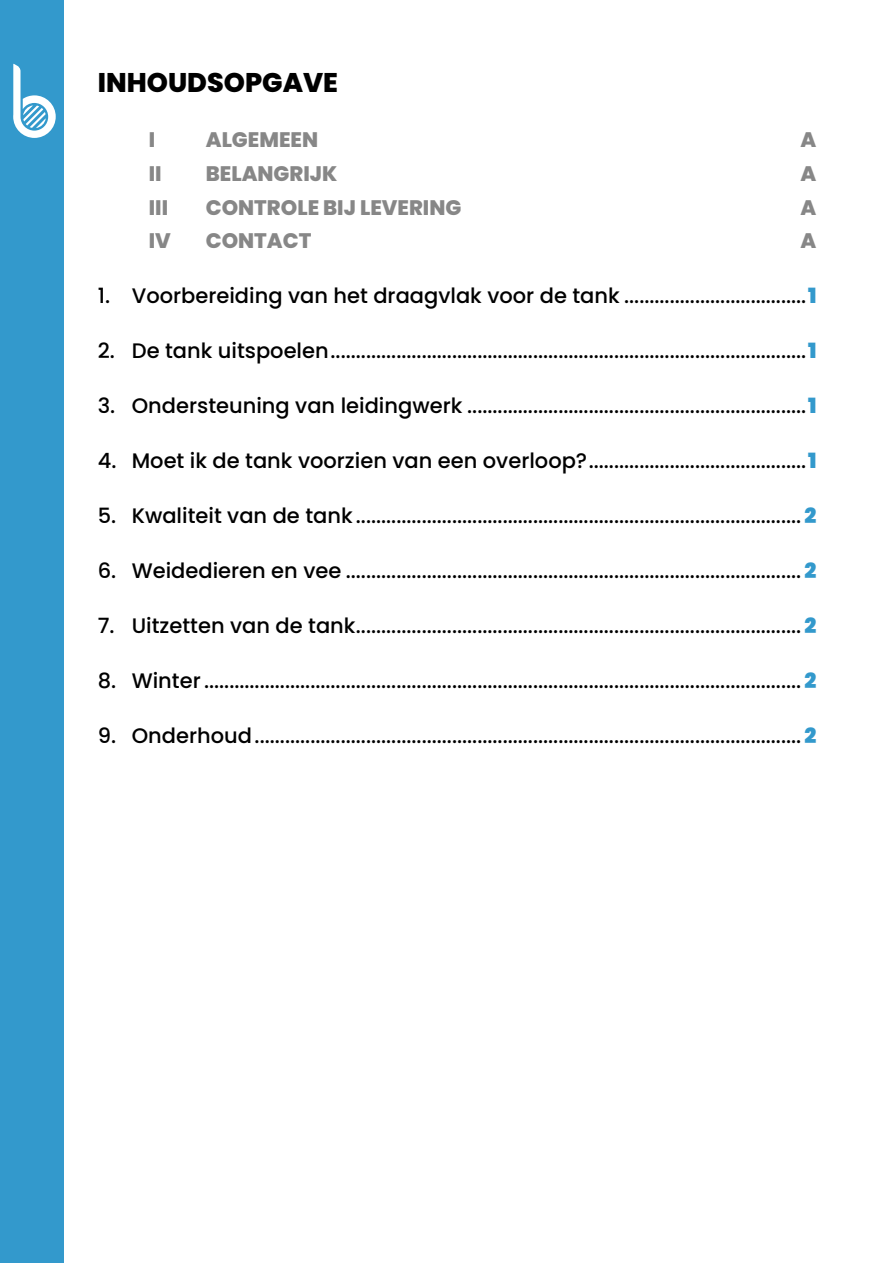
<style>
.page{position:relative;width:893px;height:1263px;background:#fff}
.page>*{position:absolute;margin:0;border:0;box-sizing:border-box;transform-origin:0 0}
.t1{font:800 27px "Poppins";color:#000}
.t2{font:500 21px "Poppins";color:#000}
.t3{font:800 21px "Poppins";color:#878787}
.s1{font-weight:900;color:#39c}
</style>
<div class="page">
<div style="left:0;top:0;width:64px;height:1263px;background:#39c"></div>
<svg style="left:13px;top:64px;width:43px;height:74px"></svg>
<p class="t1" style="left:98px;top:67px;width:242px">INHOUDSOPGAVE</p>
<p class="t3" style="left:149px;top:128px;width:8px">I</p>
<p class="t3" style="left:206px;top:128px;width:114px">ALGEMEEN</p>
<p class="t3" style="left:801px;top:128px;width:17px">A</p>
<p class="t3" style="left:149px;top:161px;width:14px">II</p>
<p class="t3" style="left:206px;top:161px;width:133px">BELANGRIJK</p>
<p class="t3" style="left:800px;top:161px;width:17px">A</p>
<p class="t3" style="left:149px;top:195px;width:21px">III</p>
<p class="t3" style="left:206px;top:195px;width:257px">CONTROLE BIJ LEVERING</p>
<p class="t3" style="left:800px;top:195px;width:17px">A</p>
<p class="t3" style="left:149px;top:229px;width:24px">IV</p>
<p class="t3" style="left:206px;top:229px;width:107px">CONTACT</p>
<p class="t3" style="left:800px;top:229px;width:17px">A</p>
<p class="t2" style="left:98px;top:284px;width:720px">1. Voorbereiding van het draagvlak voor de tank ....................................<span class="s1">1</span></p>
<p class="t2" style="left:98px;top:339px;width:720px">2. De tank uitspoelen..............................................................................................<span class="s1">1</span></p>
<p class="t2" style="left:98px;top:394px;width:720px">3. Ondersteuning van leidingwerk ...................................................................<span class="s1">1</span></p>
<p class="t2" style="left:98px;top:449px;width:720px">4. Moet ik de tank voorzien van een overloop?...........................................<span class="s1">1</span></p>
<p class="t2" style="left:98px;top:503px;width:720px">5. Kwaliteit van de tank ........................................................................................ <span class="s1">2</span></p>
<p class="t2" style="left:98px;top:558px;width:720px">6. Weidedieren en vee .......................................................................................... <span class="s1">2</span></p>
<p class="t2" style="left:98px;top:613px;width:720px">7. Uitzetten van de tank........................................................................................ <span class="s1">2</span></p>
<p class="t2" style="left:98px;top:668px;width:720px">8. Winter ...................................................................................................................... <span class="s1">2</span></p>
<p class="t2" style="left:98px;top:723px;width:720px">9. Onderhoud............................................................................................................ <span class="s1">2</span></p>
</div>
